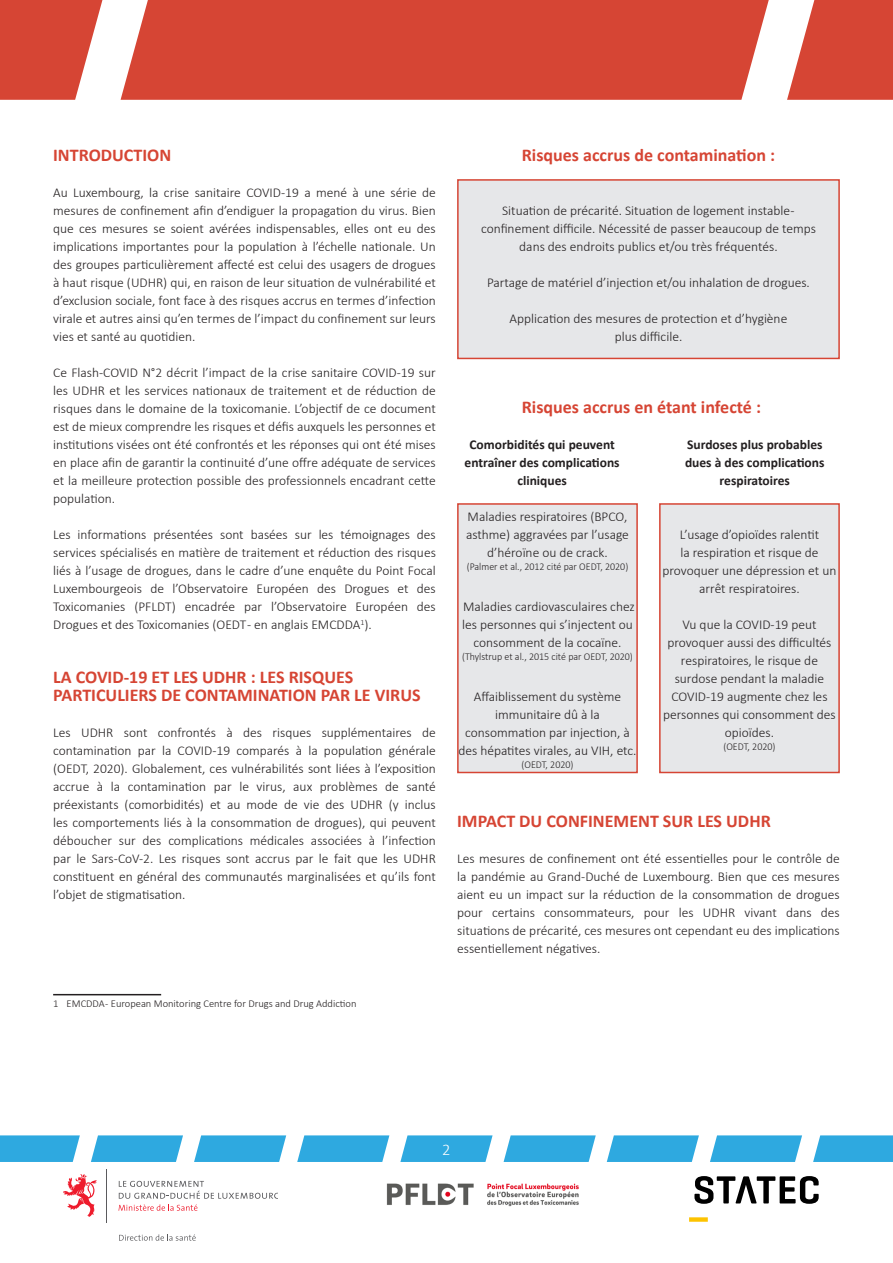
<style>
.page{position:relative;width:893px;height:1263px;background:#fff}
.page>*{position:absolute;margin:0;border:0;box-sizing:border-box;transform-origin:0 0}
.Titre_Text{font:700 18px/18px "Calibri";color:#d64534}
.t1{font:300 16.5px "Calibri";color:#fff}
.Text{font:300 13.5px/18px "Calibri";color:#231f20;text-align:justify}
.Text_center{font:300 13.5px/18px "Calibri";color:#231f20;text-align:center}
.Text_center-2{font:700 13.5px/18px "Calibri";color:#231f20;text-align:center}
.Source{font:300 10.5px "Calibri";color:#231f20;scale:.95 1}
.Footnote{font:300 10.5px "Calibri";color:#231f20}
</style>
<div class="page">
<img style="left:386px;top:1183px;width:193px;height:24px">
<svg style="left:118px;top:1181px;width:160px;height:30px"></svg>
<svg style="left:64px;top:1174px;width:33px;height:43px"></svg>
<hr style="left:106px;top:1169px;width:1px;height:54px;background:#5a5a5d">
<svg style="left:119px;top:1234px;width:77px;height:7px"></svg>
<svg style="left:694px;top:1176px;width:125px;height:28px"></svg>
<div style="left:689px;top:1217px;width:19px;height:5px;background:#fdc300"></div>
<div style="left:121px;top:0;width:648px;height:100px;background:#d64534"></div>
<svg style="left:0;top:0;width:103px;height:100px;background:#db5e50"></svg>
<svg style="left:787px;top:0;width:106px;height:100px;background:#db5e4f"></svg>
<svg style="left:194px;top:1135px;width:92px;height:27px;background:#40b0e2"></svg>
<svg style="left:813px;top:1135px;width:80px;height:27px;background:#3aaee1"></svg>
<svg style="left:0;top:1135px;width:80px;height:27px;background:#3aaee1"></svg>
<svg style="left:607px;top:1135px;width:92px;height:27px;background:#40b0e2"></svg>
<svg style="left:297px;top:1135px;width:92px;height:27px;background:#40b0e2"></svg>
<svg style="left:91px;top:1135px;width:92px;height:27px;background:#40b0e2"></svg>
<svg style="left:710px;top:1135px;width:92px;height:27px;background:#40b0e2"></svg>
<svg style="left:504px;top:1135px;width:92px;height:27px;background:#40b0e2"></svg>
<svg style="left:400px;top:1135px;width:93px;height:27px;background:#42b1e3"></svg>
<hr style="left:53px;top:994px;width:108px;height:1px;background:#231f20">
<div style="left:457px;top:179px;width:383px;height:180px;background:#e6e7e9;border:2px solid #d64534"></div>
<div style="left:457px;top:503px;width:181px;height:270px;background:#e6e7e9;border:2px solid #d64534"></div>
<div style="left:659px;top:503px;width:181px;height:270px;background:#e6e7e9;border:2px solid #d64534"></div>
<p class="Titre_Text" style="left:53px;top:146px;width:120px">INTRODUCTION</p>
<p class="Text" style="left:53px;top:184px;width:384px">Au Luxembourg, la crise sanitaire COVID-19 a mené à une série de mesures de confinement afin d’endiguer la propagation du virus. Bien que ces mesures se soient avérées indispensables, elles ont eu des implications importantes pour la population à l’échelle nationale. Un des groupes particulièrement affecté est celui des usagers de drogues à haut risque (UDHR) qui, en raison de leur situation de vulnérabilité et d’exclusion sociale, font face à des risques accrus en termes d’infection virale et autres ainsi qu’en termes de l’impact du confinement sur leurs vies et santé au quotidien.</p>
<p class="Text" style="left:53px;top:364px;width:384px">Ce Flash-COVID N°2 décrit l’impact de la crise sanitaire COVID-19 sur les UDHR et les services nationaux de traitement et de réduction de risques dans le domaine de la toxicomanie. L’objectif de ce document est de mieux comprendre les risques et défis auxquels les personnes et institutions visées ont été confrontés et les réponses qui ont été mises en place afin de garantir la continuité d’une offre adéquate de services et la meilleure protection possible des professionnels encadrant cette population.</p>
<p class="Text" style="left:53px;top:526px;width:384px">Les informations présentées sont basées sur les témoignages des services spécialisés en matière de traitement et réduction des risques liés à l’usage de drogues, dans le cadre d’une enquête du Point Focal Luxembourgeois de l’Observatoire Européen des Drogues et des Toxicomanies (PFLDT) encadrée par l’Observatoire Européen des Drogues et des Toxicomanies (OEDT - en anglais EMCDDA<sup>1</sup>).</p>
<p class="Titre_Text" style="left:53px;top:668px;width:369px">LA COVID-19 ET LES UDHR : LES RISQUES<br>PARTICULIERS DE CONTAMINATION PAR LE VIRUS</p>
<p class="Text" style="left:53px;top:724px;width:384px">Les UDHR sont confrontés à des risques supplémentaires de contamination par la COVID-19 comparés à la population générale (OEDT, 2020). Globalement, ces vulnérabilités sont liées à l’exposition accrue à la contamination par le virus, aux problèmes de santé préexistants (comorbidités) et au mode de vie des UDHR (y inclus les comportements liés à la consommation de drogues), qui peuvent déboucher sur des complications médicales associées à l’infection par le Sars-CoV-2. Les risques sont accrus par le fait que les UDHR constituent en général des communautés marginalisées et qu’ils font l’objet de stigmatisation.</p>
<p class="Footnote" style="left:53px;top:997px;width:305px">1 EMCDDA - European Monitoring Centre for Drugs and Drug Addiction</p>
<p class="Titre_Text" style="left:522px;top:146px;width:255px">Risques accrus de contamination :</p>
<p class="Text_center" style="left:481px;top:202px;width:336px">Situation de précarité. Situation de logement instable - confinement difficile. Nécessité de passer beaucoup de temps dans des endroits publics et/ou très fréquentés.</p>
<p class="Text_center" style="left:487px;top:274px;width:324px">Partage de matériel d’injection et/ou inhalation de drogues.</p>
<p class="Text_center" style="left:510px;top:310px;width:279px">Application des mesures de protection et d’hygiène</p>
<p class="Text_center" style="left:615px;top:328px;width:69px">plus difficile.</p>
<p class="Titre_Text" style="left:522px;top:398px;width:241px">Risques accrus en étant infecté :</p>
<p class="Text_center-2" style="left:465px;top:435px;width:157px">Comorbidités qui peuvent entraîner des complications cliniques</p>
<p class="Text_center-2" style="left:687px;top:435px;width:137px">Surdoses plus probables</p>
<p class="Text_center-2" style="left:685px;top:453px;width:141px">dues à des complications respiratoires</p>
<p class="Text_center" style="left:466px;top:508px;width:164px">Maladies respiratoires (BPCO, asthme) aggravées par l’usage d’héroïne ou de crack.</p>
<p class="Source" style="left:467px;top:560px;width:172px">(Palmer et al., 2012 cité par OEDT, 2020)</p>
<p class="Text_center" style="left:462px;top:598px;width:174px">Maladies cardiovasculaires chez les personnes qui s’injectent ou consomment de la cocaïne.</p>
<p class="Source" style="left:462px;top:650px;width:181px">(Thylstrup et al., 2015 cité par OEDT, 2020)</p>
<p class="Text_center" style="left:458px;top:688px;width:180px">Affaiblissement du système immunitaire dû à la consommation par injection, à des hépatites virales, au VIH, etc.</p>
<p class="Source" style="left:521px;top:758px;width:56px">(OEDT, 2020)</p>
<p class="Text_center" style="left:662px;top:526px;width:175px">L’usage d’opioïdes ralentit<br>la respiration et risque de provoquer une dépression et un arrêt respiratoires.</p>
<p class="Text_center" style="left:663px;top:616px;width:174px">Vu que la COVID-19 peut provoquer aussi des difficultés respiratoires, le risque de surdose pendant la maladie<br>COVID-19 augmente chez les personnes qui consomment des opioïdes.</p>
<p class="Source" style="left:723px;top:740px;width:56px">(OEDT, 2020)</p>
<p class="Titre_Text" style="left:457px;top:812px;width:315px">IMPACT DU CONFINEMENT SUR LES UDHR</p>
<p class="Text" style="left:457px;top:850px;width:384px">Les mesures de confinement ont été essentielles pour le contrôle de la pandémie au Grand-Duché de Luxembourg. Bien que ces mesures aient eu un impact sur la réduction de la consommation de drogues pour certains consommateurs, pour les UDHR vivant dans des situations de précarité, ces mesures ont cependant eu des implications essentiellement négatives.</p>
<p class="t1" style="left:442px;top:1139px;width:10px">2</p>
</div>
